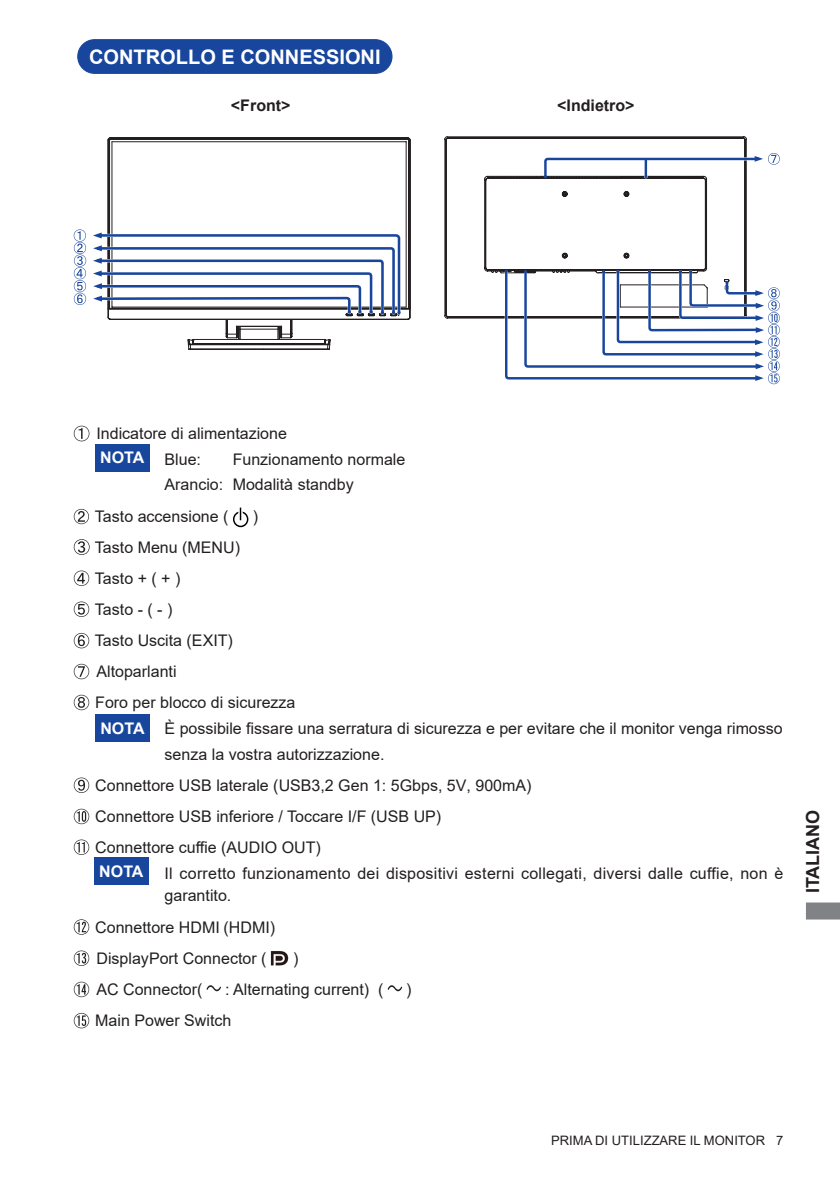
<style>
.page{position:relative;width:840px;height:1191px;background:#fff}
.page>*{position:absolute;margin:0;border:0;box-sizing:border-box;transform-origin:0 0}
.t1{font:700 20px "Arial";color:#fff}
.t2{font:700 18px "Arial";color:#231f20}
.t3{font:16px/31.2px "Arial";color:#231f20}
.t4{font:700 16px "Arial";color:#231f20}
.t5{font:700 16px "Arial";color:#fff}
.t6{font:13px "Arial";color:#231f20}
</style>
<div class="page">
<svg style="left:806px;top:902px;width:33px;height:17px"></svg>
<div style="left:78px;top:40px;width:314px;height:33px;background:#18469d;border-radius:17px"></div>
<div style="left:77px;top:39px;width:315px;height:35px;border:1px solid #18469d;border-radius:17px"></div>
<div style="left:95px;top:444px;width:54px;height:27px;background:#18469d"></div>
<div style="left:95px;top:714px;width:55px;height:28px;background:#18469d"></div>
<svg style="left:108px;top:138px;width:302px;height:211px"></svg>
<svg style="left:189px;top:339px;width:140px;height:6px"></svg>
<svg style="left:74px;top:229px;width:328px;height:87px"></svg>
<svg style="left:444px;top:137px;width:335px;height:247px"></svg>
<svg style="left:74px;top:426px;width:15px;height:15px"></svg>
<svg style="left:74px;top:509px;width:15px;height:15px"></svg>
<div style="left:233px;top:511px;width:15px;height:16px;border:1px solid #000;border-radius:50%"></div>
<svg style="left:238px;top:507px;width:4px;height:13px"></svg>
<svg style="left:240px;top:507px;width:1px;height:13px"></svg>
<svg style="left:74px;top:539px;width:15px;height:16px"></svg>
<svg style="left:74px;top:570px;width:15px;height:16px"></svg>
<svg style="left:74px;top:601px;width:15px;height:16px"></svg>
<svg style="left:74px;top:633px;width:15px;height:15px"></svg>
<svg style="left:74px;top:664px;width:15px;height:15px"></svg>
<svg style="left:74px;top:695px;width:15px;height:15px"></svg>
<svg style="left:74px;top:777px;width:15px;height:16px"></svg>
<svg style="left:74px;top:808px;width:15px;height:16px"></svg>
<svg style="left:74px;top:839px;width:15px;height:16px"></svg>
<svg style="left:74px;top:919px;width:15px;height:15px"></svg>
<svg style="left:74px;top:950px;width:15px;height:16px"></svg>
<img style="left:271px;top:951px;width:17px;height:15px">
<svg style="left:74px;top:981px;width:15px;height:16px"></svg>
<svg style="left:206px;top:985px;width:15px;height:6px"></svg>
<svg style="left:387px;top:985px;width:15px;height:6px"></svg>
<svg style="left:74px;top:1013px;width:15px;height:15px"></svg>
<div style="left:94px;top:857px;width:54px;height:28px;background:#18469d"></div>
<p class="t1" style="left:89px;top:43px;width:293px">CONTROLLO E CONNESSIONI</p>
<p class="t4" style="left:231px;top:94px;width:61px">&lt;Front&gt;</p>
<p class="t4" style="left:557px;top:94px;width:79px">&lt;Indietro&gt;</p>
<p class="t3" style="left:164px;top:420px;width:124px;line-height:25.6px;text-indent:-68px">Indicatore di alimentazione<br>Blue:</p>
<p class="t5" style="left:100px;top:446px;width:46px">NOTA</p>
<p class="t3" style="left:164px;top:446px;width:242px;line-height:25.6px;text-indent:68px">Funzionamento normale<br>Arancio: Modalità standby</p>
<p class="t3" style="left:95px;top:500px;width:135px">Tasto accensione (</p>
<p class="t3" style="left:253px;top:500px;width:7px">)</p>
<p class="t3" style="left:95px;top:531px;width:202px">Tasto Menu (MENU)<br>Tasto + ( + )<br>Tasto - ( - )<br>Tasto Uscita (EXIT)<br>Altoparlanti<br>Foro per blocco di sicurezza</p>
<p class="t3" style="left:164px;top:715px;width:619px;line-height:25.6px">È possibile fissare una serratura di sicurezza e per evitare che il monitor venga rimosso senza la vostra autorizzazione.</p>
<p class="t3" style="left:95px;top:769px;width:437px">Connettore USB laterale (USB3,2 Gen 1: 5Gbps, 5V, 900mA)<br>Connettore USB inferiore / Toccare I/F (USB UP)<br>Connettore cuffie (AUDIO OUT)</p>
<p class="t3" style="left:164px;top:861px;width:619px;line-height:22.6px">Il corretto funzionamento dei dispositivi esterni collegati, diversi dalle cuffie, non è garantito.</p>
<p class="t3" style="left:95px;top:911px;width:181px">Connettore HDMI (HDMI)<br>DisplayPort Connector (</p>
<p class="t5" style="left:100px;top:717px;width:46px">NOTA</p>
<p class="t5" style="left:99px;top:860px;width:46px">NOTA</p>
<p class="t3" style="left:293px;top:942px;width:7px">)</p>
<p class="t3" style="left:96px;top:973px;width:107px">AC Connector(</p>
<p class="t3" style="left:225px;top:973px;width:160px">: Alternating current) (</p>
<p class="t3" style="left:406px;top:973px;width:7px">)</p>
<p class="t3" style="left:95px;top:1004px;width:138px">Main Power Switch</p>
<p class="t2" style="left:799px;top:893px;width:85px;rotate:-90deg">ITALIANO</p>
<p class="t6" style="left:551px;top:1131px;width:233px">PRIMA DI UTILIZZARE IL MONITOR 7</p>
</div>
